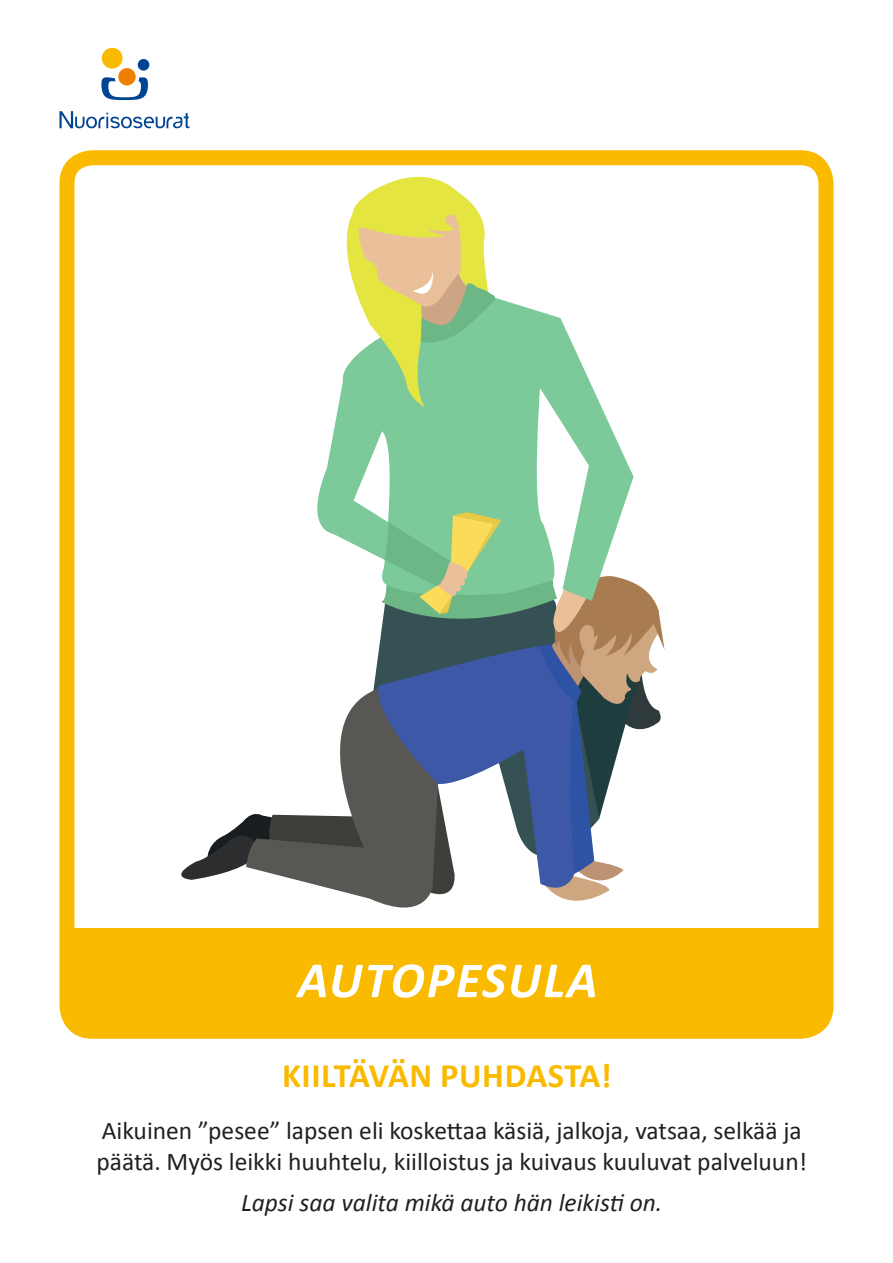
<style>
.page{position:relative;width:893px;height:1263px;background:#fff}
.page>*{position:absolute;margin:0;border:0;box-sizing:border-box;transform-origin:0 0}
.t1{font:italic 700 51px "Calibri";letter-spacing:.04em;color:#fff}
.t2{font:700 34.5px "Calibri";letter-spacing:.02em;color:#faba00}
.t3{font:25.5px/30.6px "Calibri";color:#231f20}
.t4{font:italic 25.5px "Calibri";color:#231f20}
</style>
<div class="page">
<svg style="left:317px;top:298px;width:317px;height:214px;fill:#7cc99a"></svg>
<svg style="left:330px;top:176px;width:167px;height:231px"></svg>
<svg style="left:181px;top:512px;width:484px;height:396px"></svg>
<div style="left:59px;top:150px;width:774px;height:889px;border:15px solid #faba00;border-radius:26px"></div>
<div style="left:69px;top:927px;width:757px;height:98px;background:#faba00"></div>
<svg style="left:101px;top:77px;width:47px;height:23px"></svg>
<div style="left:118px;top:68px;width:18px;height:17px;background:#ee7f00;border-radius:50%"></div>
<div style="left:138px;top:59px;width:11px;height:12px;background:#004494;border-radius:50%"></div>
<div style="left:102px;top:48px;width:21px;height:21px;background:#faba00;border-radius:50%"></div>
<svg style="left:59px;top:111px;width:131px;height:17px"></svg>
<p class="t1" style="left:298px;top:948px;width:302px">AUTOPESULA</p>
<p class="t2" style="left:282px;top:1053px;width:331px">KIILTÄVÄN PUHDASTA!</p>
<p class="t3" style="left:96px;top:1116px;width:712px">Aikuinen ”pesee” lapsen eli koskettaa käsiä, jalkoja, vatsaa, selkää ja päätä. Myös leikki huuhtelu, kiilloistus ja kuivaus kuuluvat palveluun!</p>
<p class="t4" style="left:241px;top:1185px;width:423px">Lapsi saa valita mikä auto hän leikisti on.</p>
</div>
